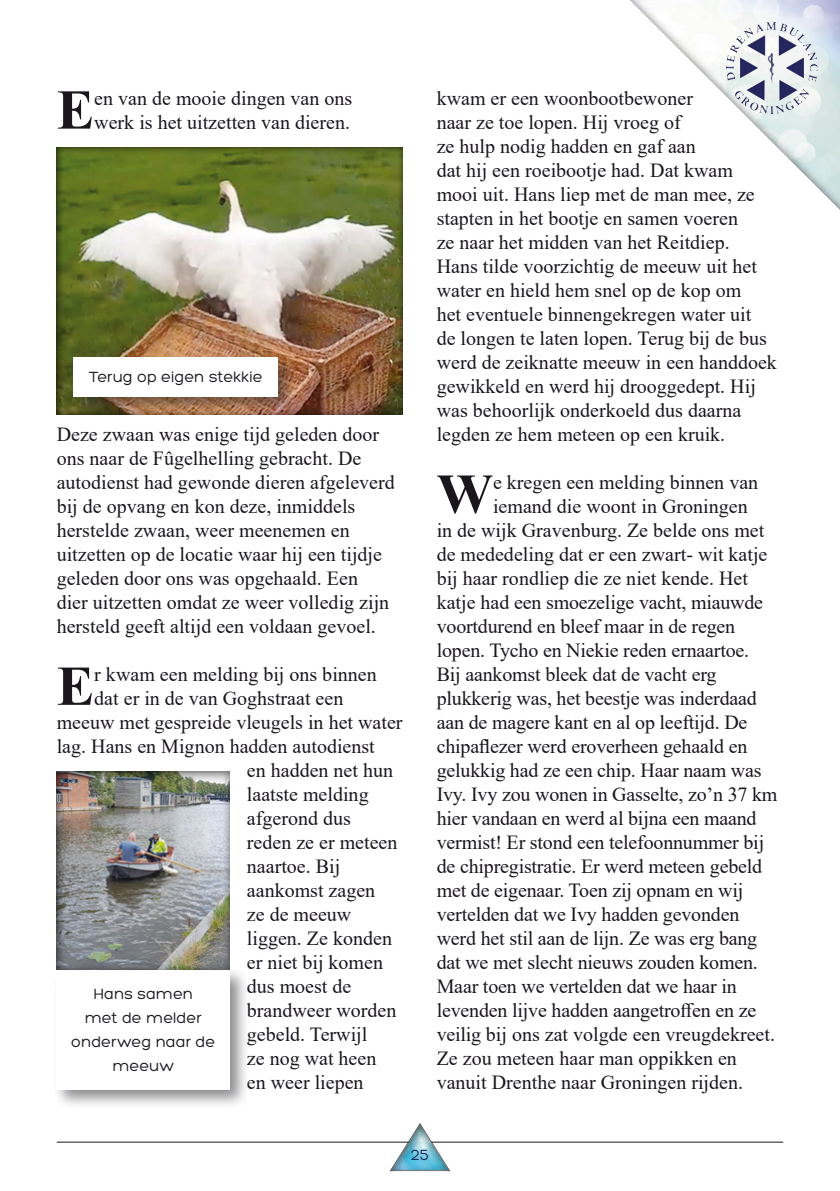
<style>
.page{position:relative;width:840px;height:1191px;background:#fff}
.page>*{position:absolute;margin:0;border:0;box-sizing:border-box;transform-origin:0 0}
.tekst_korte_stukjes{font:700 56.2px "Times New Roman";color:#1a171c}
.tekst_korte_stukjes-2{font:20px/24px "Times New Roman";color:#1a171c}
.caption_objectstyle{font:16px/24px "Hero";color:#1a171c;text-align:center}
.t1{font:16px "Hero";color:#102858}
</style>
<div class="page">
<div style="left:609px;top:0;width:230px;height:229px;background:#1a171c;opacity:.75"></div>
<div style="left:56px;top:146px;width:348px;height:268px;background:#1a171c;opacity:.75"></div>
<div style="left:70px;top:353px;width:228px;height:64px;background:#1a171c;opacity:.5"></div>
<div style="left:74px;top:357px;width:204px;height:40px;background:#fff"></div>
<div style="left:56px;top:770px;width:176px;height:200px;background:#1a171c;opacity:.75"></div>
<div style="left:53px;top:966px;width:197px;height:143px;background:#1a171c;opacity:.5"></div>
<div style="left:57px;top:970px;width:173px;height:119px;background:#fff"></div>
<div style="left:389px;top:1120px;width:62px;height:52px;background:#1a171c;opacity:.75"></div>
<hr style="left:431px;top:1141px;width:351px;height:1px;background:#1a171c">
<hr style="left:57px;top:1141px;width:351px;height:1px;background:#1a171c">
<img style="left:726px;top:23px;width:90px;height:90px">
<p class="tekst_korte_stukjes" style="left:57px;top:69px;width:39px">E</p>
<p class="tekst_korte_stukjes-2" style="left:94px;top:85px;width:259px">en van de mooie dingen van ons werk is het uitzetten van dieren.</p>
<p class="caption_objectstyle" style="left:89px;top:365px;width:175px">Terug op eigen stekkie</p>
<p class="tekst_korte_stukjes-2" style="left:57px;top:421px;width:339px">Deze zwaan was enige tijd geleden door ons naar de Fûgelhelling gebracht. De autodienst had gewonde dieren afgeleverd bij de opvang en kon deze, inmiddels herstelde zwaan, weer meenemen en uitzetten op de locatie waar hij een tijdje geleden door ons was opgehaald. Een<br>dier uitzetten omdat ze weer volledig zijn hersteld geeft altijd een voldaan gevoel.</p>
<p class="tekst_korte_stukjes" style="left:57px;top:645px;width:39px">E</p>
<p class="tekst_korte_stukjes-2" style="left:94px;top:661px;width:284px">r kwam een melding bij ons binnen</p>
<p class="tekst_korte_stukjes-2" style="left:94px;top:685px;width:250px">dat er in de van Goghstraat een</p>
<p class="tekst_korte_stukjes-2" style="left:57px;top:709px;width:347px">meeuw met gespreide vleugels in het water</p>
<p class="tekst_korte_stukjes-2" style="left:57px;top:733px;width:319px">lag. Hans en Mignon hadden autodienst</p>
<p class="tekst_korte_stukjes-2" style="left:247px;top:757px;width:148px">en hadden net hun</p>
<p class="tekst_korte_stukjes-2" style="left:247px;top:781px;width:123px">laatste melding</p>
<p class="tekst_korte_stukjes-2" style="left:247px;top:805px;width:105px">afgerond dus</p>
<p class="tekst_korte_stukjes-2" style="left:247px;top:829px;width:152px">reden ze er meteen</p>
<p class="tekst_korte_stukjes-2" style="left:247px;top:853px;width:95px">naartoe. Bij</p>
<p class="tekst_korte_stukjes-2" style="left:247px;top:877px;width:130px">aankomst zagen</p>
<p class="tekst_korte_stukjes-2" style="left:247px;top:901px;width:106px">ze de meeuw</p>
<p class="tekst_korte_stukjes-2" style="left:247px;top:925px;width:146px">liggen. Ze konden</p>
<p class="tekst_korte_stukjes-2" style="left:247px;top:949px;width:138px">er niet bij komen</p>
<p class="tekst_korte_stukjes-2" style="left:247px;top:973px;width:106px">dus moest de</p>
<p class="tekst_korte_stukjes-2" style="left:247px;top:997px;width:151px">brandweer worden</p>
<p class="tekst_korte_stukjes-2" style="left:247px;top:1021px;width:122px">gebeld. Terwijl</p>
<p class="tekst_korte_stukjes-2" style="left:247px;top:1045px;width:131px">ze nog wat heen</p>
<p class="tekst_korte_stukjes-2" style="left:247px;top:1069px;width:118px">en weer liepen</p>
<p class="caption_objectstyle" style="left:71px;top:981px;width:145px">Hans samen<br>met de melder onderweg naar de meeuw</p>
<p class="tekst_korte_stukjes-2" style="left:436px;top:85px;width:341px">kwam er een woonbootbewoner<br>naar ze toe lopen. Hij vroeg of<br>ze hulp nodig hadden en gaf aan<br>dat hij een roeibootje had. Dat kwam mooi uit. Hans liep met de man mee, ze stapten in het bootje en samen voeren<br>ze naar het midden van het Reitdiep.<br>Hans tilde voorzichtig de meeuw uit het water en hield hem snel op de kop om<br>het eventuele binnengekregen water uit<br>de longen te laten lopen. Terug bij de bus werd de zeiknatte meeuw in een handdoek gewikkeld en werd hij drooggedept. Hij was behoorlijk onderkoeld dus daarna legden ze hem meteen op een kruik.</p>
<p class="tekst_korte_stukjes" style="left:436px;top:453px;width:58px">W</p>
<p class="tekst_korte_stukjes-2" style="left:492px;top:469px;width:266px">e kregen een melding binnen van</p>
<p class="tekst_korte_stukjes-2" style="left:492px;top:493px;width:256px">iemand die woont in Groningen</p>
<p class="tekst_korte_stukjes-2" style="left:436px;top:517px;width:329px">in de wijk Gravenburg. Ze belde ons met</p>
<p class="tekst_korte_stukjes-2" style="left:436px;top:541px;width:332px">de mededeling dat er een zwart- wit katje</p>
<p class="tekst_korte_stukjes-2" style="left:436px;top:565px;width:313px">bij haar rondliep die ze niet kende. Het</p>
<p class="tekst_korte_stukjes-2" style="left:436px;top:589px;width:328px">katje had een smoezelige vacht, miauwde</p>
<p class="tekst_korte_stukjes-2" style="left:436px;top:613px;width:300px">voortdurend en bleef maar in de regen</p>
<p class="tekst_korte_stukjes-2" style="left:436px;top:637px;width:314px">lopen. Tycho en Niekie reden ernaartoe.</p>
<p class="tekst_korte_stukjes-2" style="left:436px;top:661px;width:281px">Bij aankomst bleek dat de vacht erg</p>
<p class="tekst_korte_stukjes-2" style="left:436px;top:685px;width:321px">plukkerig was, het beestje was inderdaad</p>
<p class="tekst_korte_stukjes-2" style="left:436px;top:709px;width:312px">aan de magere kant en al op leeftijd. De</p>
<p class="tekst_korte_stukjes-2" style="left:436px;top:733px;width:312px">chipaflezer werd eroverheen gehaald en</p>
<p class="tekst_korte_stukjes-2" style="left:436px;top:757px;width:326px">gelukkig had ze een chip. Haar naam was</p>
<p class="tekst_korte_stukjes-2" style="left:436px;top:781px;width:342px">Ivy. Ivy zou wonen in Gasselte, zo’n 37 km</p>
<p class="tekst_korte_stukjes-2" style="left:436px;top:805px;width:321px">hier vandaan en werd al bijna een maand</p>
<p class="tekst_korte_stukjes-2" style="left:436px;top:829px;width:329px">vermist! Er stond een telefoonnummer bij</p>
<p class="tekst_korte_stukjes-2" style="left:436px;top:853px;width:327px">de chipregistratie. Er werd meteen gebeld</p>
<p class="tekst_korte_stukjes-2" style="left:436px;top:877px;width:308px">met de eigenaar. Toen zij opnam en wij</p>
<p class="tekst_korte_stukjes-2" style="left:436px;top:901px;width:304px">vertelden dat we Ivy hadden gevonden</p>
<p class="tekst_korte_stukjes-2" style="left:436px;top:925px;width:322px">werd het stil aan de lijn. Ze was erg bang</p>
<p class="tekst_korte_stukjes-2" style="left:436px;top:949px;width:322px">dat we met slecht nieuws zouden komen.</p>
<p class="tekst_korte_stukjes-2" style="left:436px;top:973px;width:301px">Maar toen we vertelden dat we haar in</p>
<p class="tekst_korte_stukjes-2" style="left:436px;top:997px;width:321px">levenden lijve hadden aangetroffen en ze</p>
<p class="tekst_korte_stukjes-2" style="left:436px;top:1021px;width:339px">veilig bij ons zat volgde een vreugdekreet.</p>
<p class="tekst_korte_stukjes-2" style="left:436px;top:1045px;width:301px">Ze zou meteen haar man oppikken en</p>
<p class="tekst_korte_stukjes-2" style="left:436px;top:1069px;width:308px">vanuit Drenthe naar Groningen rijden.</p>
<p class="t1" style="left:410px;top:1147px;width:20px">25</p>
</div>
